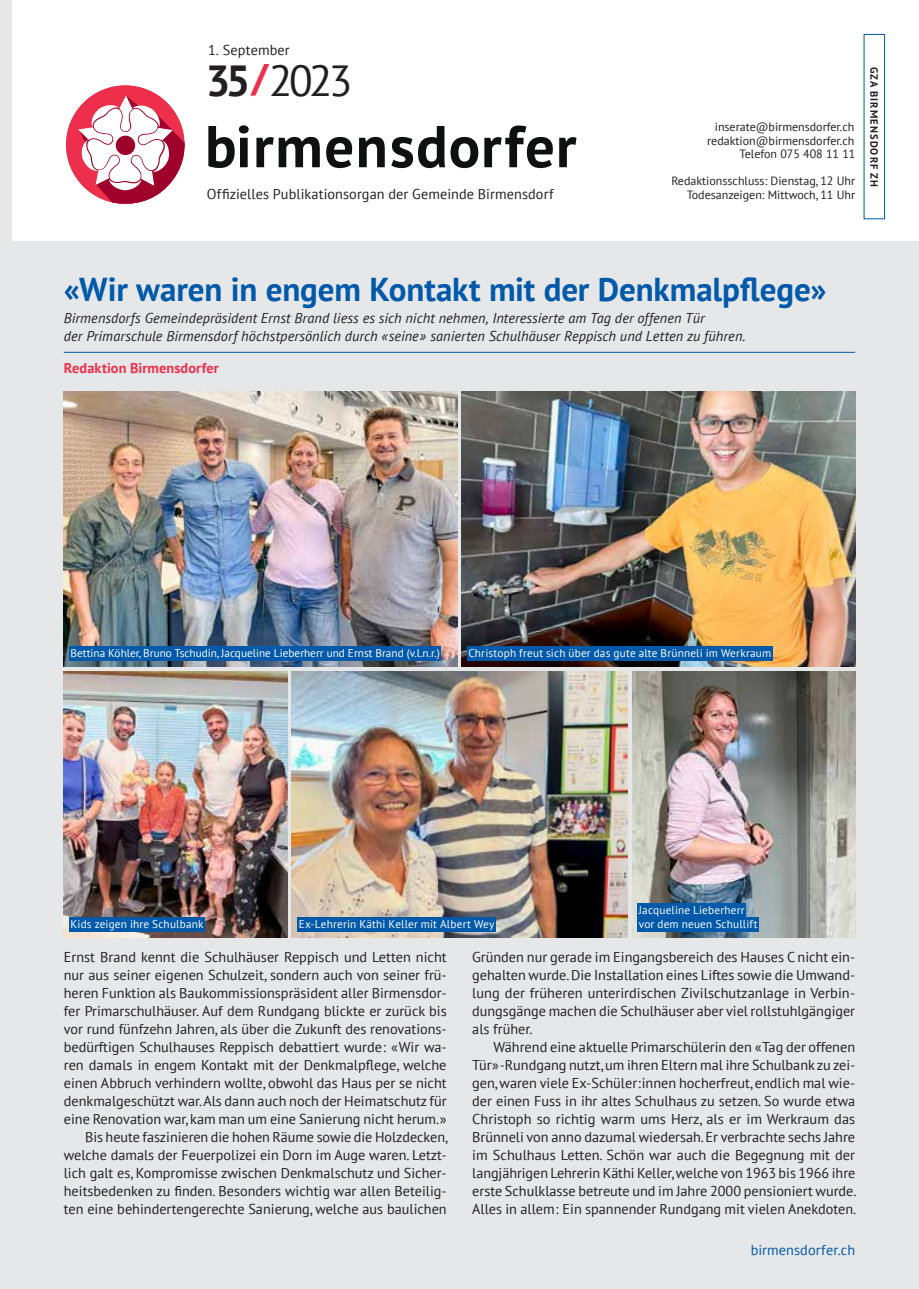
<style>
.page{position:relative;width:919px;height:1289px;background:#fff}
.page>*{position:absolute;margin:0;border:0;box-sizing:border-box;transform-origin:0 0}
.t1{font:43.35px "PT Sans";color:#231f20}
.t2{font:700 33px "PT Sans";letter-spacing:-.005em;color:#0159a9}
.t3{font:14.25px/18px "PT Sans";color:#231f20;text-align:justify}
.t4{font:italic 14.25px/18px "PT Sans";letter-spacing:.005em;color:#231f20}
.t5{font:700 14.25px "PT Sans";letter-spacing:.01em;color:#ee2f4c}
.t6{font:14.25px "PT Sans";letter-spacing:.005em;color:#0159a9}
.t7{font:12px/13.5px "PT Sans";color:#231f20;text-align:right}
.t8{font:11.25px/14.2px "PT Sans";letter-spacing:.015em;color:#fff}
.t9{font:700 10.5px "PT Sans";letter-spacing:.1em;color:#231f20}
.s1{font-weight:700}
.s2{font-weight:700;color:#ee2f4c}
</style>
<div class="page">
<div style="left:0;top:0;width:918px;height:1288px;background:#e6e7e9"></div>
<div style="left:13px;top:0;width:905px;height:240px;background:#fff"></div>
<svg style="left:208px;top:125px;width:41px;height:43px"></svg>
<svg style="left:256px;top:137px;width:64px;height:30px"></svg>
<svg style="left:326px;top:137px;width:26px;height:31px"></svg>
<svg style="left:359px;top:137px;width:26px;height:30px"></svg>
<svg style="left:391px;top:126px;width:87px;height:42px"></svg>
<svg style="left:484px;top:125px;width:69px;height:43px"></svg>
<svg style="left:559px;top:137px;width:17px;height:30px"></svg>
<div style="left:66px;top:85px;width:118px;height:119px;background:#ee2f4c;border-radius:50%"></div>
<svg style="left:78px;top:95px;width:107px;height:109px"></svg>
<hr style="left:64px;top:352px;width:791px;height:1px;background:#0159a9">
<img style="left:64px;top:392px;width:393px;height:274px">
<img style="left:461px;top:392px;width:394px;height:274px">
<img style="left:64px;top:671px;width:224px;height:266px">
<img style="left:292px;top:671px;width:335px;height:266px">
<img style="left:632px;top:671px;width:223px;height:266px">
<div style="left:69px;top:646px;width:372px;height:15px;background:#0159a9"></div>
<div style="left:69px;top:917px;width:136px;height:15px;background:#0159a9"></div>
<div style="left:637px;top:903px;width:109px;height:15px;background:#0159a9"></div>
<div style="left:637px;top:917px;width:121px;height:15px;background:#0159a9"></div>
<div style="left:467px;top:646px;width:305px;height:15px;background:#0159a9"></div>
<div style="left:297px;top:917px;width:198px;height:15px;background:#0159a9"></div>
<p class="t3" style="left:208px;top:41px;width:83px">1. September</p>
<h1 class="t1" style="left:206px;top:52px;width:148px"><span class="s1">35</span><span class="s2">/</span>2023</h1>
<p class="t7" style="left:707px;top:120px;width:150px">inserate@birmensdorfer.ch redaktion@birmensdorfer.ch<br>Telefon 075 408 11 11</p>
<p class="t7" style="left:671px;top:174px;width:185px">Redaktionsschluss: Dienstag, 12 Uhr</p>
<p class="t3" style="left:207px;top:184px;width:348px">Offizielles Publikationsorgan der Gemeinde Birmensdorf</p>
<p class="t7" style="left:686px;top:187px;width:170px">Todesanzeigen: Mittwoch, 11 Uhr</p>
<p class="t9" style="left:881px;top:67px;width:121px;rotate:90deg">GZA BIRMENSDORF ZH</p>
<h2 class="t2" style="left:64px;top:267px;width:764px">«Wir waren in engem Kontakt mit der Denkmalpflege»</h2>
<p class="t4" style="left:64px;top:309px;width:683px">Birmensdorfs Gemeindepräsident Ernst Brand liess es sich nicht nehmen, Interessierte am Tag der offenen Tür<br>der Primarschule Birmensdorf höchstpersönlich durch «seine» sanierten Schulhäuser Reppisch und Letten zu führen.</p>
<p class="t5" style="left:64px;top:358px;width:156px">Redaktion Birmensdorfer</p>
<p class="t8" style="left:71px;top:646px;width:371px">Bettina Köhler, Bruno Tschudin, Jacqueline Lieberherr und Ernst Brand (v.l.n.r.)</p>
<p class="t8" style="left:468px;top:646px;width:304px">Christoph freut sich über das gute alte Brünneli im Werkraum</p>
<p class="t8" style="left:71px;top:916px;width:134px">Kids zeigen ihre Schulbank</p>
<p class="t8" style="left:299px;top:916px;width:197px">Ex-Lehrerin Käthi Keller mit Albert Wey</p>
<p class="t8" style="left:638px;top:902px;width:120px">Jacqueline Lieberherr vor dem neuen Schullift</p>
<p class="t3" style="left:64px;top:947px;width:385px;text-align:right">Ernst Brand kennt die Schulhäuser Reppisch und Letten nicht nur aus seiner eigenen Schulzeit, sondern auch von seiner frü&shy;heren Funktion als Baukommissionspräsident aller Birmensdor&shy;fer Primarschulhäuser. Auf dem Rundgang blickte er zurück bis vor rund fünfzehn Jahren, als über die Zukunft des renovations&shy;bedürftigen Schulhauses Reppisch debattiert wurde: «Wir wa&shy;ren damals in engem Kontakt mit der Denkmalpflege, welche einen Abbruch verhindern wollte, obwohl das Haus per se nicht denkmalgeschützt war. Als dann auch noch der Heimatschutz für eine Renovation war, kam man um eine Sanierung nicht herum.» Bis heute faszinieren die hohen Räume sowie die Holzdecken, welche damals der Feuerpolizei ein Dorn im Auge waren. Letzt&shy;lich galt es, Kompromisse zwischen Denkmalschutz und Sicher&shy;heitsbedenken zu finden. Besonders wichtig war allen Beteilig&shy;ten eine behindertengerechte Sanierung, welche aus baulichen</p>
<p class="t3" style="left:472px;top:947px;width:384px">Gründen nur gerade im Eingangsbereich des Hauses C nicht ein&shy;gehalten wurde. Die Installation eines Liftes sowie die Umwand&shy;lung der früheren unterirdischen Zivilschutzanlage in Verbin&shy;dungsgänge machen die Schulhäuser aber viel rollstuhlgängiger als früher.</p>
<p class="t3" style="left:472px;top:1037px;width:386px;text-indent:21px">Während eine aktuelle Primarschülerin den «Tag der offenen Tür»-Rundgang nutzt, um ihren Eltern mal ihre Schulbank zu zei&shy;gen, waren viele Ex-Schüler:innen hocherfreut, endlich mal wie&shy;der einen Fuss in ihr altes Schulhaus zu setzen. So wurde etwa Christoph so richtig warm ums Herz, als er im Werkraum das Brünneli von anno dazumal wiedersah. Er verbrachte sechs Jahre im Schulhaus Letten. Schön war auch die Begegnung mit der langjährigen Lehrerin Käthi Keller, welche von 1963 bis 1966 ihre erste Schulklasse betreute und im Jahre 2000 pensioniert wurde.<br>Alles in allem: Ein spannender Rundgang mit vielen Anekdoten.</p>
<p class="t6" style="left:750px;top:1240px;width:106px">birmensdorfer.ch</p>
</div>
